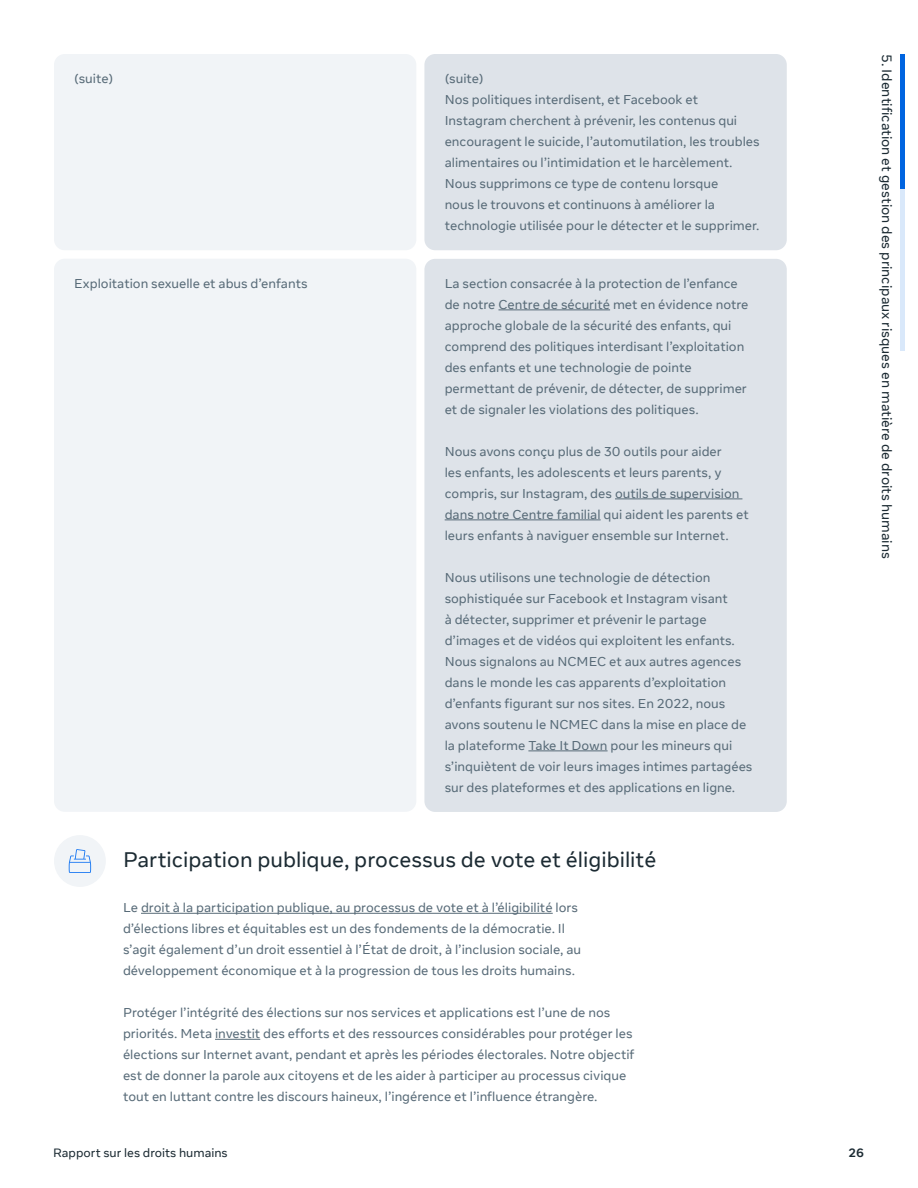
<style>
.page{position:relative;width:918px;height:1188px;background:#fff}
.page>*{position:absolute;margin:0;border:0;box-sizing:border-box;transform-origin:0 0}
.t1{font:21px "Optimistic Text";color:#1c2b33}
.t2{font:13.5px "Optimistic Text";color:#1c2b33}
.P2{font:12.75px/21px "Optimistic Text";color:#586b78}
.t3{font:12px "Optimistic Text";color:#1c2b33}
.t4{font:700 12px "Optimistic Text";color:#1c2b33}
</style>
<div class="page">
<hr style="left:900px;top:54px;width:4px;height:297px;background:#d9e8fa">
<hr style="left:900px;top:54px;width:4px;height:135px;background:#0064e0">
<hr style="left:141px;top:913px;width:412px;height:1px;background:#586b78">
<hr style="left:215px;top:1039px;width:45px;height:1px;background:#586b78">
<div style="left:54px;top:835px;width:52px;height:52px;background:#f1f4f7;border-radius:50%"></div>
<svg style="left:69px;top:849px;width:22px;height:24px"></svg>
<div style="left:54px;top:54px;width:362px;height:196px;background:#f1f4f7;border-radius:11px"></div>
<div style="left:424px;top:54px;width:363px;height:196px;background:#dee3e9;border-radius:11px"></div>
<div style="left:424px;top:259px;width:363px;height:553px;background:#dee3e9;border-radius:11px"></div>
<div style="left:54px;top:259px;width:362px;height:553px;background:#f1f4f7;border-radius:11px"></div>
<hr style="left:498px;top:309px;width:112px;height:1px;background:#586b78">
<hr style="left:615px;top:498px;width:127px;height:1px;background:#586b78">
<hr style="left:445px;top:519px;width:156px;height:1px;background:#586b78">
<hr style="left:528px;top:750px;width:80px;height:1px;background:#586b78">
<p class="P2" style="left:74px;top:69px;width:41px">(suite)</p>
<p class="P2" style="left:445px;top:69px;width:41px">(suite)</p>
<p class="P2" style="left:445px;top:90px;width:317px">Nos politiques interdisent, et Facebook et Instagram cherchent à prévenir, les contenus qui encouragent le suicide, l’automutilation, les troubles alimentaires ou l’intimidation et le harcèlement.<br>Nous supprimons ce type de contenu lorsque<br>nous le trouvons et continuons à améliorer la technologie utilisée pour le détecter et le supprimer.</p>
<p class="P2" style="left:74px;top:273px;width:235px">Exploitation sexuelle et abus d’enfants</p>
<p class="P2" style="left:445px;top:273px;width:305px">La section consacrée à la protection de l’enfance de notre Centre de sécurité met en évidence notre approche globale de la sécurité des enfants, qui comprend des politiques interdisant l’exploitation des enfants et une technologie de pointe permettant de prévenir, de détecter, de supprimer et de signaler les violations des politiques.</p>
<p class="P2" style="left:445px;top:441px;width:306px">Nous avons conçu plus de 30 outils pour aider<br>les enfants, les adolescents et leurs parents, y compris, sur Instagram, des outils de supervision dans notre Centre familial qui aident les parents et leurs enfants à naviguer ensemble sur Internet.</p>
<p class="P2" style="left:445px;top:567px;width:309px">Nous utilisons une technologie de détection sophistiquée sur Facebook et Instagram visant<br>à détecter, supprimer et prévenir le partage d’images et de vidéos qui exploitent les enfants.<br>Nous signalons au NCMEC et aux autres agences dans le monde les cas apparents d’exploitation d’enfants figurant sur nos sites. En 2022, nous avons soutenu le NCMEC dans la mise en place de la plateforme Take It Down pour les mineurs qui s’inquiètent de voir leurs images intimes partagées sur des plateformes et des applications en ligne.</p>
<p class="t2" style="left:895px;top:54px;width:506px;rotate:90deg">5. Identification et gestion des principaux risques en matière de droits humains</p>
<h2 class="t1" style="left:123px;top:847px;width:535px">Participation publique, processus de vote et éligibilité</h2>
<p class="P2" style="left:123px;top:898px;width:460px">Le droit à la participation publique, au processus de vote et à l’éligibilité lors d’élections libres et équitables est un des fondements de la démocratie. Il s’agit également d’un droit essentiel à l’État de droit, à l’inclusion sociale, au développement économique et à la progression de tous les droits humains.</p>
<p class="P2" style="left:123px;top:1003px;width:513px">Protéger l’intégrité des élections sur nos services et applications est l’une de nos priorités. Meta investit des efforts et des ressources considérables pour protéger les élections sur Internet avant, pendant et après les périodes électorales. Notre objectif est de donner la parole aux citoyens et de les aider à participer au processus civique tout en luttant contre les discours haineux, l’ingérence et l’influence étrangère.</p>
<p class="t3" style="left:53px;top:1146px;width:176px">Rapport sur les droits humains</p>
<p class="t4" style="left:849px;top:1146px;width:17px">26</p>
</div>
